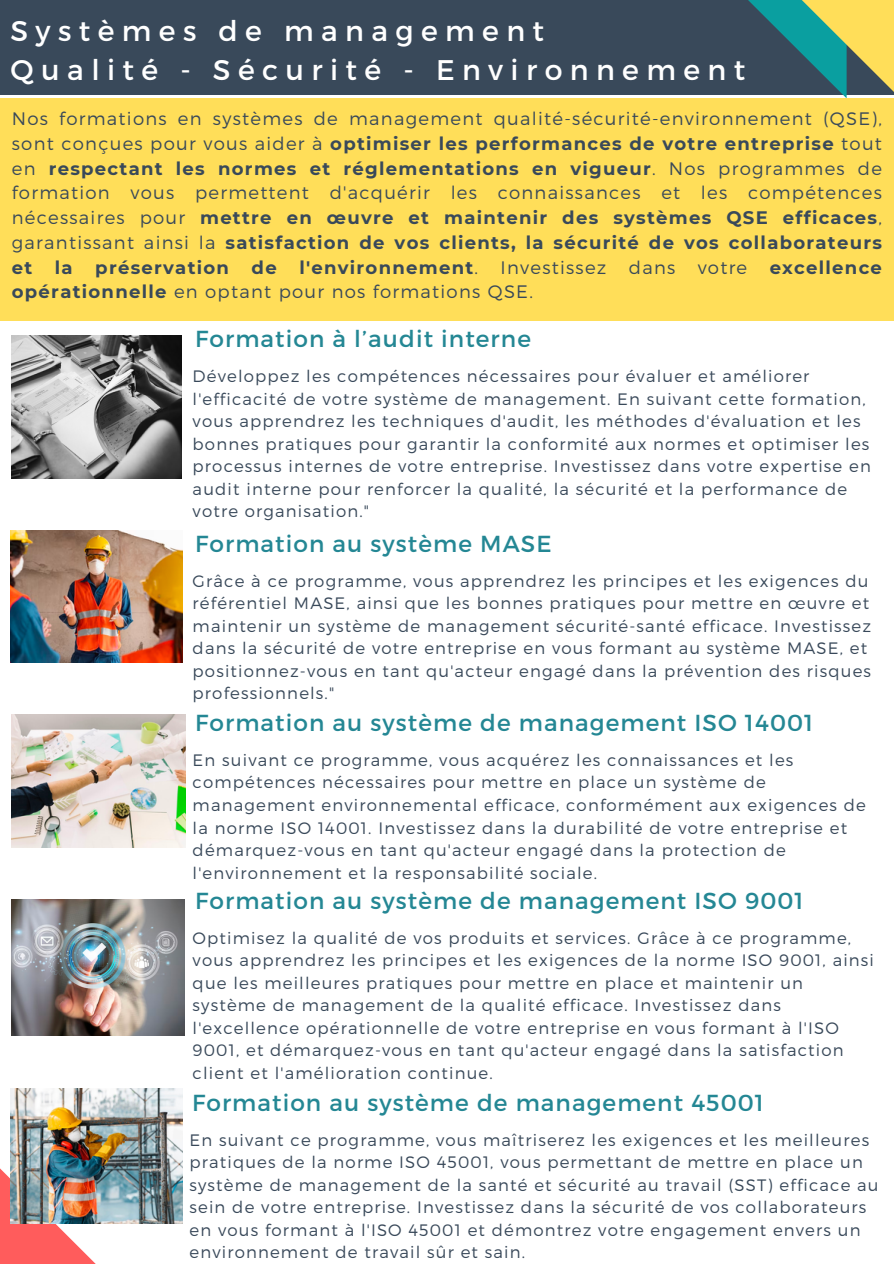
<style>
.page{position:relative;width:894px;height:1264px;background:#fff}
.page>*{position:absolute;margin:0;border:0;box-sizing:border-box;transform-origin:0 0}
.t1{font:28.35px/39.3px "Montserrat";letter-spacing:.26em;color:#fff}
.t2{font:23.1px "Montserrat";letter-spacing:.045em;color:#248794}
.t3{font:300 18px/24.8px "Montserrat";letter-spacing:.07em;color:#39495a;text-align:justify}
.t4{font:300 16.5px/22.5px "Montserrat";letter-spacing:.07em;color:#39495a}
.s1{font-weight:700}
</style>
<div class="page">
<div style="left:0;top:0;width:893px;height:95px;background:#39495a"></div>
<svg style="left:748px;top:0;width:145px;height:98px"></svg>
<svg style="left:0;top:1168px;width:183px;height:95px"></svg>
<div style="left:0;top:98px;width:893px;height:222px;background:#ffde59"></div>
<img style="left:12px;top:335px;width:170px;height:143px">
<img style="left:10px;top:530px;width:173px;height:132px">
<img style="left:12px;top:714px;width:173px;height:133px">
<img style="left:10px;top:1088px;width:173px;height:135px">
<img style="left:12px;top:899px;width:172px;height:136px">
<p class="t1" style="left:10px;top:10px;width:736px">Systèmes de management<br>Qualité - Sécurité - Environnement</p>
<p class="t3" style="left:12px;top:105px;width:871px">Nos formations en systèmes de management qualité-sécurité-environnement (QSE), sont conçues pour vous aider à <span class="s1">optimiser les performances de votre entreprise</span> tout en <span class="s1">respectant les normes et réglementations en vigueur</span>. Nos programmes de formation vous permettent d'acquérir les connaissances et les compétences nécessaires pour <span class="s1">mettre en œuvre et maintenir des systèmes QSE efficaces</span>, garantissant ainsi la <span class="s1">satisfaction de vos clients, la sécurité de vos collaborateurs et la préservation de l'environnement</span>. Investissez dans votre <span class="s1">excellence opérationnelle</span> en optant pour nos formations QSE.</p>
<p class="t2" style="left:195px;top:324px;width:337px">Formation à l’audit interne</p>
<h2 class="t4" style="left:192px;top:364px;width:679px">Développez les compétences nécessaires pour évaluer et améliorer l'efficacité de votre système de management. En suivant cette formation, vous apprendrez les techniques d'audit, les méthodes d'évaluation et les bonnes pratiques pour garantir la conformité aux normes et optimiser les processus internes de votre entreprise. Investissez dans votre expertise en audit interne pour renforcer la qualité, la sécurité et la performance de votre organisation."</h2>
<h1 class="t2" style="left:195px;top:528px;width:358px">Formation au système MASE</h1>
<p class="t4" style="left:192px;top:568px;width:679px">Grâce à ce programme, vous apprendrez les principes et les exigences du référentiel MASE, ainsi que les bonnes pratiques pour mettre en œuvre et maintenir un système de management sécurité-santé efficace. Investissez dans la sécurité de votre entreprise en vous formant au système MASE, et positionnez-vous en tant qu'acteur engagé dans la prévention des risques professionnels."</p>
<p class="t2" style="left:195px;top:707px;width:619px">Formation au système de management ISO 14001</p>
<h2 class="t4" style="left:192px;top:748px;width:674px">En suivant ce programme, vous acquérez les connaissances et les compétences nécessaires pour mettre en place un système de management environnemental efficace, conformément aux exigences de la norme ISO 14001. Investissez dans la durabilité de votre entreprise et démarquez-vous en tant qu'acteur engagé dans la protection de l'environnement et la responsabilité sociale.</h2>
<p class="t2" style="left:195px;top:885px;width:609px">Formation au système de management ISO 9001</p>
<h2 class="t4" style="left:192px;top:925px;width:682px">Optimisez la qualité de vos produits et services. Grâce à ce programme, vous apprendrez les principes et les exigences de la norme ISO 9001, ainsi que les meilleures pratiques pour mettre en place et maintenir un système de management de la qualité efficace. Investissez dans l'excellence opérationnelle de votre entreprise en vous formant à l'ISO 9001, et démarquez-vous en tant qu'acteur engagé dans la satisfaction client et l'amélioration continue.</h2>
<p class="t2" style="left:192px;top:1087px;width:573px">Formation au système de management 45001</p>
<p class="t4" style="left:189px;top:1127px;width:690px">En suivant ce programme, vous maîtriserez les exigences et les meilleures pratiques de la norme ISO 45001, vous permettant de mettre en place un système de management de la santé et sécurité au travail (SST) efficace au sein de votre entreprise. Investissez dans la sécurité de vos collaborateurs en vous formant à l'ISO 45001 et démontrez votre engagement envers un environnement de travail sûr et sain.</p>
</div>
